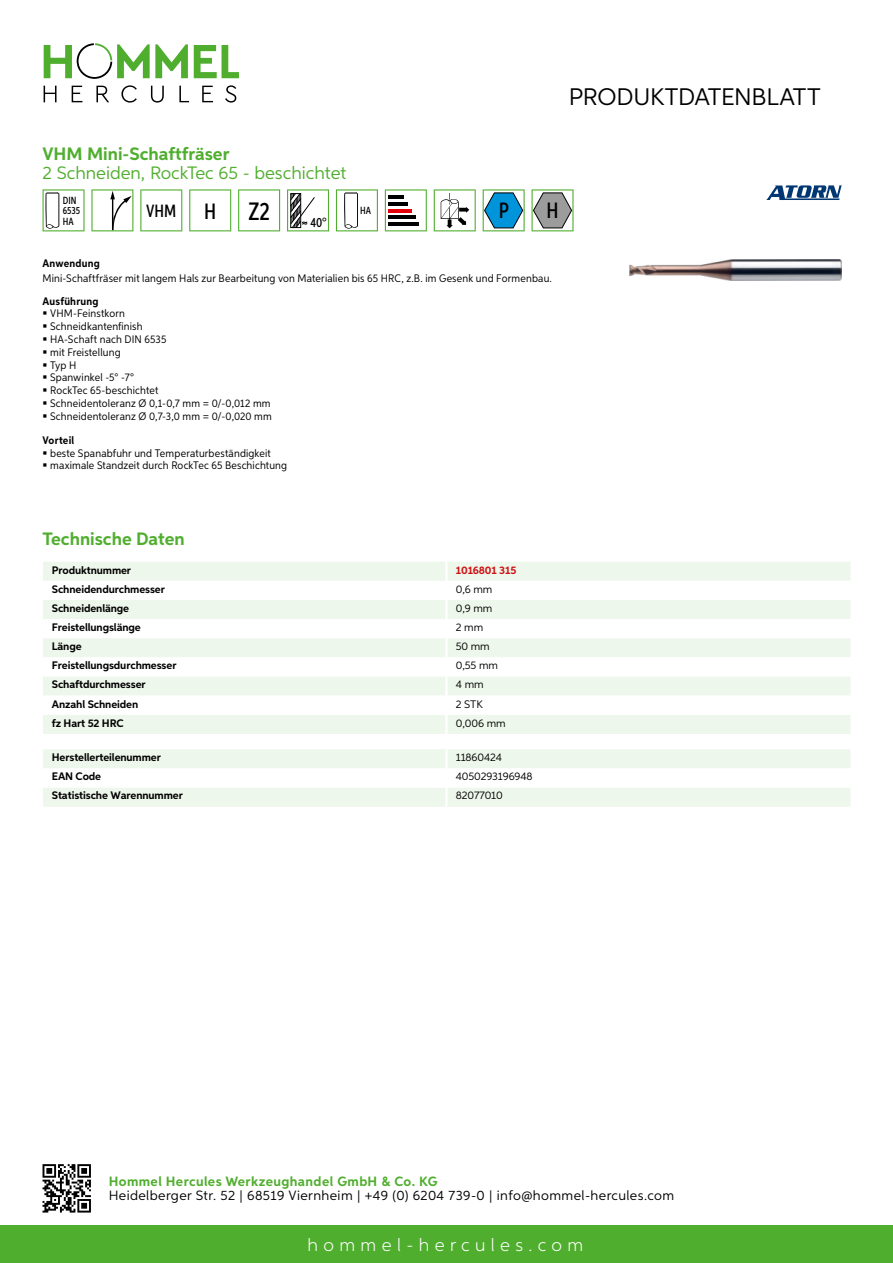
<style>
.page{position:relative;width:893px;height:1263px;background:#fff}
.page>*{position:absolute;margin:0;border:0;box-sizing:border-box;transform-origin:0 0}
.t1{font:500 25.2px "Aspira XX Nar";color:#000}
.t2{font:24px "Aspira";letter-spacing:-.01em;color:#000}
.t3{font:500 22.2px "Aspira XX Nar";color:#000}
.t4{font:700 18px "Aspira";color:#50ae2f}
.t5{font:18px "Aspira";color:#50ae2f}
.t6{font:300 18px "Aspira";letter-spacing:.3em;color:#fff}
.t7{font:500 17.85px "Aspira XX Nar";color:#000}
.t8{font:13.5px "Aspira";letter-spacing:.03em;color:#000}
.t9{font:700 13.5px "Aspira";letter-spacing:.03em;color:#50ae2f}
.t10{font:500 13.35px "Aspira XX Nar";color:#000}
.t11{font:10.95px/12.8px "Aspira Nar";letter-spacing:.015em;color:#000}
.t12{font:700 10.95px "Aspira";letter-spacing:-.01em;color:#000}
.t13{font:10.95px "Aspira";letter-spacing:-.01em;color:#000}
.t14{font:700 10.95px "Aspira Nar";letter-spacing:.02em;color:#000}
.t15{font:700 10.95px "Aspira";letter-spacing:-.01em;color:#cd1013}
.t16{font:500 10.35px/10.4px "Aspira XX Nar";color:#000}
.s1{font-size:22.2px}
</style>
<div class="page">
<div style="left:0;top:1226px;width:893px;height:37px;background:#50ae2f"></div>
<svg style="left:43px;top:1164px;width:48px;height:48px"></svg>
<svg style="left:194px;top:45px;width:45px;height:33px"></svg>
<svg style="left:44px;top:43px;width:144px;height:36px"></svg>
<svg style="left:44px;top:86px;width:13px;height:16px"></svg>
<svg style="left:72px;top:86px;width:10px;height:16px"></svg>
<svg style="left:96px;top:86px;width:13px;height:16px"></svg>
<svg style="left:121px;top:85px;width:16px;height:18px"></svg>
<svg style="left:151px;top:86px;width:13px;height:17px"></svg>
<svg style="left:179px;top:86px;width:10px;height:16px"></svg>
<svg style="left:202px;top:86px;width:11px;height:16px"></svg>
<svg style="left:225px;top:85px;width:11px;height:18px"></svg>
<div style="left:43px;top:562px;width:807px;height:172px;background:#eef7eb"></div>
<svg style="left:43px;top:581px;width:807px;height:134px"></svg>
<hr style="left:445px;top:562px;width:3px;height:19px;background:#fff">
<hr style="left:445px;top:581px;width:3px;height:19px;background:#fff">
<hr style="left:445px;top:600px;width:3px;height:19px;background:#fff">
<hr style="left:445px;top:619px;width:3px;height:19px;background:#fff">
<hr style="left:445px;top:638px;width:3px;height:19px;background:#fff">
<hr style="left:445px;top:657px;width:3px;height:19px;background:#fff">
<hr style="left:445px;top:676px;width:3px;height:20px;background:#fff">
<hr style="left:445px;top:696px;width:3px;height:19px;background:#fff">
<hr style="left:445px;top:715px;width:3px;height:19px;background:#fff">
<svg style="left:43px;top:749px;width:807px;height:58px"></svg>
<hr style="left:445px;top:787px;width:3px;height:20px;background:#fff">
<svg style="left:43px;top:189px;width:42px;height:42px"></svg>
<svg style="left:91px;top:189px;width:42px;height:42px"></svg>
<svg style="left:140px;top:189px;width:42px;height:42px"></svg>
<svg style="left:189px;top:189px;width:42px;height:42px"></svg>
<svg style="left:238px;top:189px;width:42px;height:42px"></svg>
<svg style="left:287px;top:189px;width:42px;height:42px"></svg>
<svg style="left:336px;top:189px;width:42px;height:42px"></svg>
<svg style="left:385px;top:189px;width:42px;height:42px"></svg>
<hr style="left:388px;top:196px;width:16px;height:3px;background:#000">
<hr style="left:388px;top:202px;width:20px;height:4px;background:#000">
<hr style="left:388px;top:209px;width:23px;height:3px;background:#e3000b">
<hr style="left:388px;top:216px;width:27px;height:3px;background:#000">
<hr style="left:388px;top:222px;width:31px;height:4px;background:#000">
<svg style="left:434px;top:189px;width:42px;height:42px"></svg>
<svg style="left:483px;top:189px;width:42px;height:42px"></svg>
<svg style="left:532px;top:189px;width:42px;height:42px"></svg>
<img style="left:629px;top:259px;width:213px;height:21px">
<svg style="left:766px;top:185px;width:76px;height:15px"></svg>
<h2 class="t2" style="left:569px;top:82px;width:253px">Produktdatenblatt</h2>
<h3 class="t4" style="left:43px;top:142px;width:188px">VHM Mini-Schaftfräser</h3>
<h3 class="t5" style="left:43px;top:162px;width:305px">2 Schneiden, RockTec 65 - beschichtet</h3>
<p class="t16" style="left:63px;top:195px;width:19px">DIN<br>6535<br>HA</p>
<h3 class="t7" style="left:146px;top:200px;width:72px">VHM <span class="s1">H</span></h3>
<h1 class="t1" style="left:248px;top:196px;width:23px">Z2</h1>
<p class="t10" style="left:310px;top:215px;width:18px">40°</p>
<p class="t16" style="left:360px;top:205px;width:12px">HA</p>
<h3 class="t3" style="left:499px;top:197px;width:12px">P</h3>
<h3 class="t3" style="left:546px;top:197px;width:14px">H</h3>
<p class="t14" style="left:43px;top:257px;width:59px">Anwendung</p>
<p class="t11" style="left:43px;top:272px;width:511px">Mini-Schaftfräser mit langem Hals zur Bearbeitung von Materialien bis 65 HRC, z.B. im Gesenk und Formenbau.</p>
<p class="t14" style="left:43px;top:294px;width:58px">Ausführung</p>
<p class="t11" style="left:50px;top:307px;width:223px">VHM-Feinstkorn<br>Schneidkantenfinish<br>HA-Schaft nach DIN 6535<br>mit Freistellung<br>Typ H<br>Spanwinkel -5° -7°<br>RockTec 65-beschichtet<br>Schneidentoleranz Ø 0,1-0,7 mm = 0/-0,012 mm<br>Schneidentoleranz Ø 0,7-3,0 mm = 0/-0,020 mm</p>
<p class="t14" style="left:43px;top:433px;width:33px">Vorteil</p>
<p class="t11" style="left:50px;top:446px;width:239px">beste Spanabfuhr und Temperaturbeständigkeit maximale Standzeit durch RockTec 65 Beschichtung</p>
<h3 class="t4" style="left:43px;top:527px;width:144px">Technische Daten</h3>
<p class="t12" style="left:52px;top:563px;width:81px">Produktnummer</p>
<p class="t15" style="left:456px;top:563px;width:62px">1016801 315</p>
<p class="t12" style="left:52px;top:582px;width:115px">Schneidendurchmesser</p>
<p class="t13" style="left:456px;top:582px;width:38px">0,6 mm</p>
<p class="t12" style="left:52px;top:601px;width:79px">Schneidenlänge</p>
<p class="t13" style="left:456px;top:601px;width:38px">0,9 mm</p>
<p class="t12" style="left:52px;top:620px;width:90px">Freistellungslänge</p>
<p class="t13" style="left:456px;top:620px;width:29px">2 mm</p>
<p class="t12" style="left:52px;top:640px;width:31px">Länge</p>
<p class="t13" style="left:456px;top:640px;width:35px">50 mm</p>
<p class="t12" style="left:52px;top:659px;width:126px">Freistellungsdurchmesser</p>
<p class="t13" style="left:456px;top:659px;width:44px">0,55 mm</p>
<p class="t12" style="left:52px;top:678px;width:95px">Schaftdurchmesser</p>
<p class="t13" style="left:456px;top:678px;width:29px">4 mm</p>
<p class="t12" style="left:52px;top:697px;width:88px">Anzahl Schneiden</p>
<p class="t13" style="left:456px;top:697px;width:22px">2 STK</p>
<p class="t12" style="left:52px;top:716px;width:73px">fz Hart 52 HRC</p>
<p class="t13" style="left:456px;top:716px;width:51px">0,006 mm</p>
<p class="t12" style="left:52px;top:751px;width:111px">Herstellerteilenummer</p>
<p class="t13" style="left:456px;top:751px;width:48px">11860424</p>
<p class="t12" style="left:52px;top:770px;width:51px">EAN Code</p>
<p class="t13" style="left:456px;top:770px;width:78px">4050293196948</p>
<p class="t12" style="left:52px;top:789px;width:132px">Statistische Warennummer</p>
<p class="t13" style="left:456px;top:789px;width:49px">82077010</p>
<p class="t9" style="left:109px;top:1172px;width:330px">Hommel Hercules Werkzeughandel GmbH &amp; Co. KG</p>
<p class="t8" style="left:109px;top:1187px;width:567px">Heidelberger Str. 52 | 68519 Viernheim | +49 (0) 6204 739-0 | info@hommel-hercules.com</p>
<h3 class="t6" style="left:307px;top:1234px;width:277px">hommel-hercules.com</h3>
</div>
